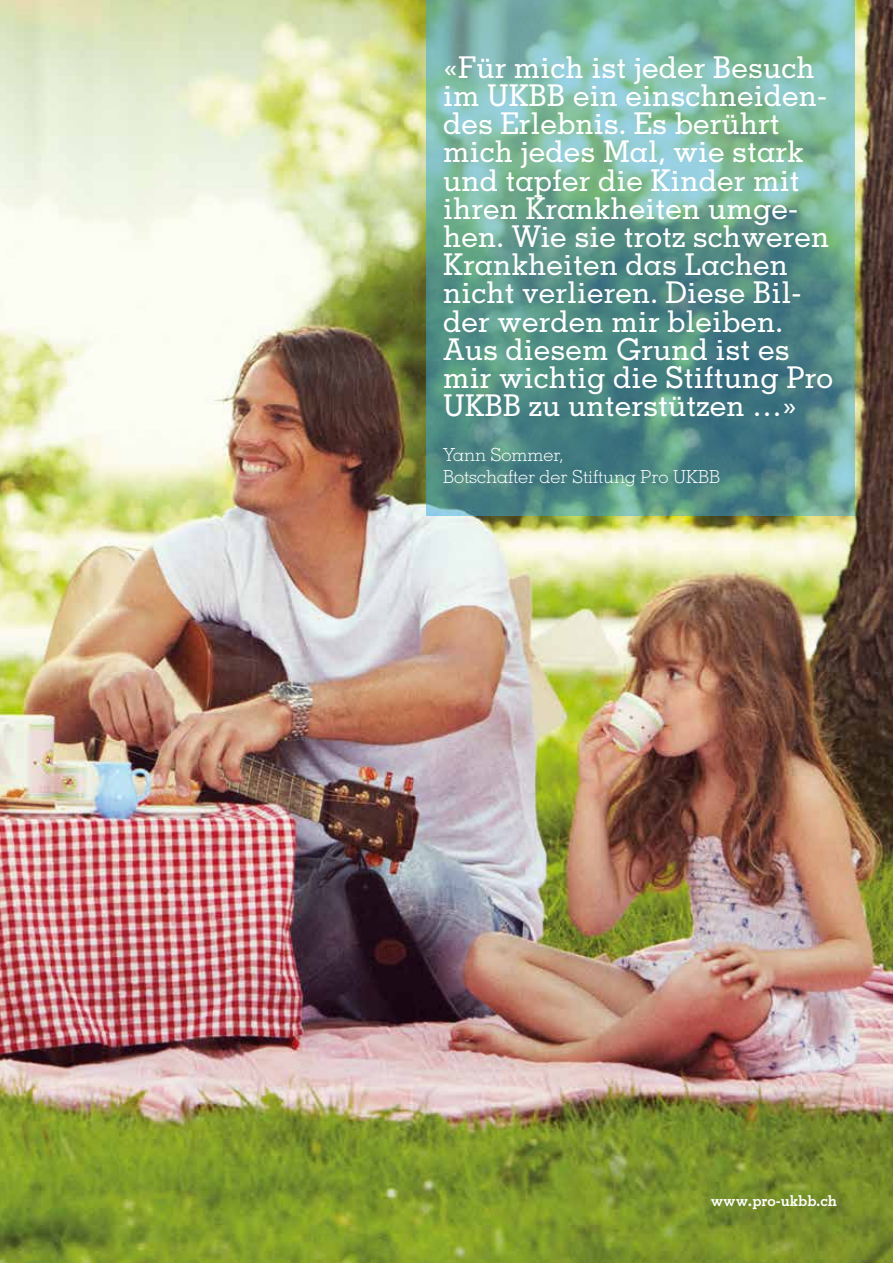
<style>
.page{position:relative;width:893px;height:1263px;background:#fff}
.page>*{position:absolute;margin:0;border:0;box-sizing:border-box;transform-origin:0 0}
.t1{font:500 30px/28.2px "Memphis LT";color:#fff}
.t2{font:300 18px/22.2px "Memphis LT";color:#fff}
.t3{font:700 15px "Memphis LT";color:#fff}
</style>
<div class="page">
<img style="left:0;top:0;width:893px;height:1263px">
<svg style="left:427px;top:0;width:428px;height:516px;background:#659f94"></svg>
<p class="t1" style="left:443px;top:53px;width:391px">«Für mich ist jeder Besuch im UKBB ein einschneiden&shy;des Erlebnis. Es berührt mich jedes Mal, wie stark und tapfer die Kinder mit ihren Krankheiten umge&shy;hen. Wie sie trotz schweren<br>Krankheiten das Lachen nicht verlieren. Diese Bil&shy;der werden mir bleiben.<br>Aus diesem Grund ist es mir wichtig die Stiftung Pro<br>UKBB zu unterstützen …»</p>
<p class="t2" style="left:443px;top:443px;width:279px">Yann Sommer,<br>Botschafter der Stiftung Pro UKBB</p>
<p class="t3" style="left:711px;top:1192px;width:128px">www.pro-ukbb.ch</p>
</div>
